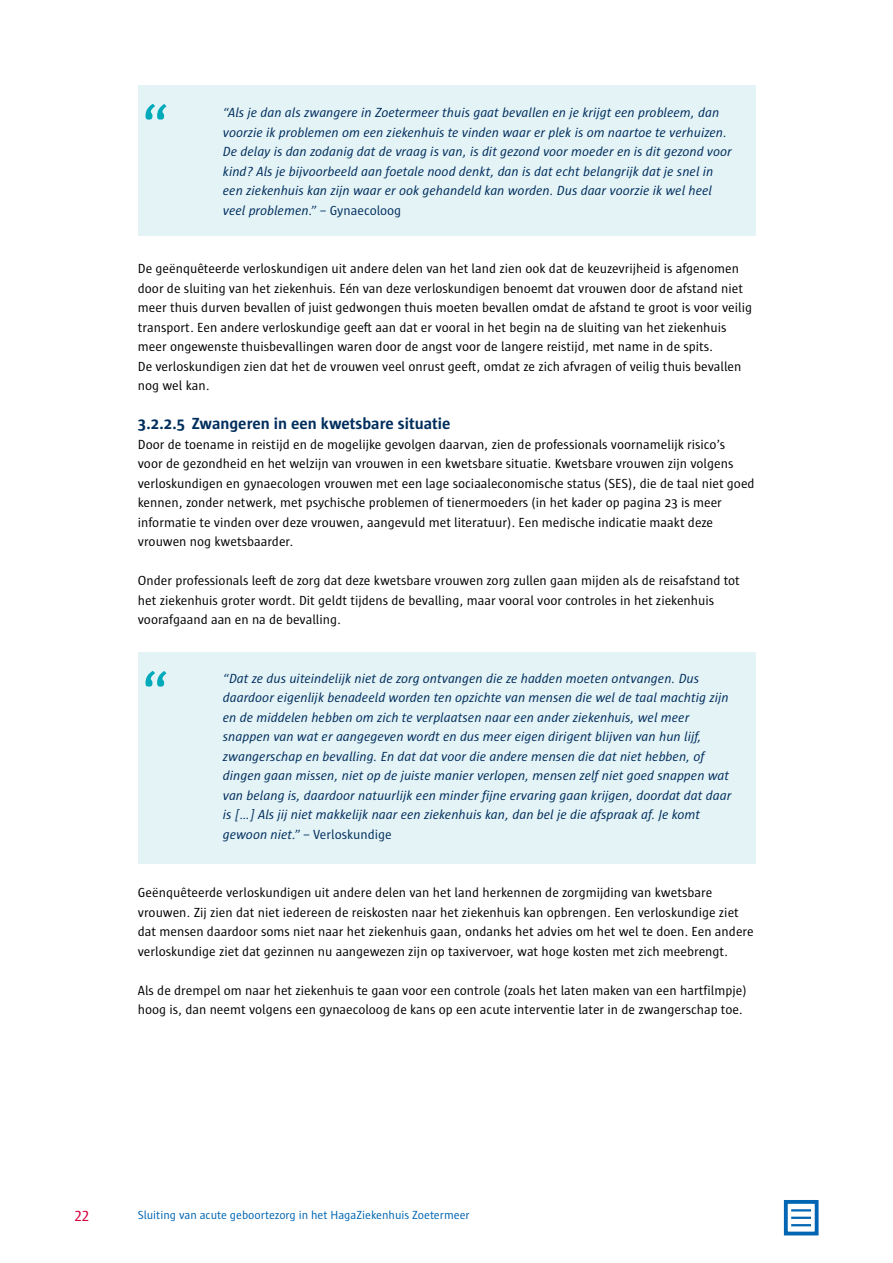
<style>
.page{position:relative;width:893px;height:1263px;background:#fff}
.page>*{position:absolute;margin:0;border:0;box-sizing:border-box;transform-origin:0 0}
.Heading_4_H2{font:700 16.5px "Sun";color:#002e5d}
.t1{font:15px "Sun";color:#d5003d}
.Broodtekst_P{font:13.5px/19.5px "Sun";color:#000}
.Quote_italic_P{font:italic 13.5px/19.5px "Sun";color:#002e5d}
.t2{font:12px "Sun";color:#0065b2}
.s1{font-style:normal}
</style>
<div class="page">
<div style="left:138px;top:85px;width:617px;height:151px;background:#e4f3f6"></div>
<svg style="left:145px;top:104px;width:21px;height:16px"></svg>
<div style="left:138px;top:652px;width:617px;height:211px;background:#e4f3f6"></div>
<svg style="left:145px;top:671px;width:21px;height:16px"></svg>
<div style="left:784px;top:1200px;width:35px;height:35px;border:4px solid #0065b2"></div>
<hr style="left:791px;top:1209px;width:20px;height:2px;background:#0065b2">
<hr style="left:791px;top:1217px;width:20px;height:2px;background:#0065b2">
<hr style="left:791px;top:1224px;width:20px;height:2px;background:#0065b2">
<p class="Quote_italic_P" style="left:223px;top:103px;width:510px">“Als je dan als zwangere in Zoetermeer thuis gaat bevallen en je krijgt een probleem, dan voorzie ik problemen om een ziekenhuis te vinden waar er plek is om naartoe te verhuizen.<br>De delay is dan zodanig dat de vraag is van, is dit gezond voor moeder en is dit gezond voor kind? Als je bijvoorbeeld aan foetale nood denkt, dan is dat echt belangrijk dat je snel in een ziekenhuis kan zijn waar er ook gehandeld kan worden. Dus daar voorzie ik wel heel veel problemen.” <span class="s1">– Gynaecoloog</span></p>
<p class="Broodtekst_P" style="left:138px;top:259px;width:616px">De geënquêteerde verloskundigen uit andere delen van het land zien ook dat de keuzevrijheid is afgenomen door de sluiting van het ziekenhuis. Eén van deze verloskundigen benoemt dat vrouwen door de afstand niet meer thuis durven bevallen of juist gedwongen thuis moeten bevallen omdat de afstand te groot is voor veilig transport. Een andere verloskundige geeft aan dat er vooral in het begin na de sluiting van het ziekenhuis meer ongewenste thuisbevallingen waren door de angst voor de langere reistijd, met name in de spits.<br>De verloskundigen zien dat het de vrouwen veel onrust geeft, omdat ze zich afvragen of veilig thuis bevallen nog wel kan.</p>
<h2 class="Heading_4_H2" style="left:138px;top:414px;width:314px">3.2.2.5 Zwangeren in een kwetsbare situatie</h2>
<p class="Broodtekst_P" style="left:138px;top:434px;width:618px">Door de toename in reistijd en de mogelijke gevolgen daarvan, zien de professionals voornamelijk risico’s<br>voor de gezondheid en het welzijn van vrouwen in een kwetsbare situatie. Kwetsbare vrouwen zijn volgens verloskundigen en gynaecologen vrouwen met een lage sociaaleconomische status (SES), die de taal niet goed kennen, zonder netwerk, met psychische problemen of tienermoeders (in het kader op pagina 23 is meer informatie te vinden over deze vrouwen, aangevuld met literatuur). Een medische indicatie maakt deze vrouwen nog kwetsbaarder.</p>
<p class="Broodtekst_P" style="left:138px;top:571px;width:603px">Onder professionals leeft de zorg dat deze kwetsbare vrouwen zorg zullen gaan mijden als de reisafstand tot het ziekenhuis groter wordt. Dit geldt tijdens de bevalling, maar vooral voor controles in het ziekenhuis voorafgaand aan en na de bevalling.</p>
<p class="Quote_italic_P" style="left:223px;top:668px;width:510px">“Dat ze dus uiteindelijk niet de zorg ontvangen die ze hadden moeten ontvangen. Dus daardoor eigenlijk benadeeld worden ten opzichte van mensen die wel de taal machtig zijn en de middelen hebben om zich te verplaatsen naar een ander ziekenhuis, wel meer snappen van wat er aangegeven wordt en dus meer eigen dirigent blijven van hun lijf, zwangerschap en bevalling. En dat dat voor die andere mensen die dat niet hebben, of dingen gaan missen, niet op de juiste manier verlopen, mensen zelf niet goed snappen wat van belang is, daardoor natuurlijk een minder fijne ervaring gaan krijgen, doordat dat daar is […] Als jij niet makkelijk naar een ziekenhuis kan, dan bel je die afspraak af. Je komt gewoon niet.” – <span class="s1">Verloskundige</span></p>
<p class="Broodtekst_P" style="left:138px;top:883px;width:617px">Geënquêteerde verloskundigen uit andere delen van het land herkennen de zorgmijding van kwetsbare vrouwen. Zij zien dat niet iedereen de reiskosten naar het ziekenhuis kan opbrengen. Een verloskundige ziet dat mensen daardoor soms niet naar het ziekenhuis gaan, ondanks het advies om het wel te doen. Een andere verloskundige ziet dat gezinnen nu aangewezen zijn op taxivervoer, wat hoge kosten met zich meebrengt.</p>
<p class="Broodtekst_P" style="left:138px;top:980px;width:610px">Als de drempel om naar het ziekenhuis te gaan voor een controle (zoals het laten maken van een hartfilmpje) hoog is, dan neemt volgens een gynaecoloog de kans op een acute interventie later in de zwangerschap toe.</p>
<p class="t1" style="left:74px;top:1208px;width:16px">22</p>
<p class="t2" style="left:138px;top:1208px;width:333px">Sluiting van acute geboortezorg in het HagaZiekenhuis Zoetermeer</p>
</div>
